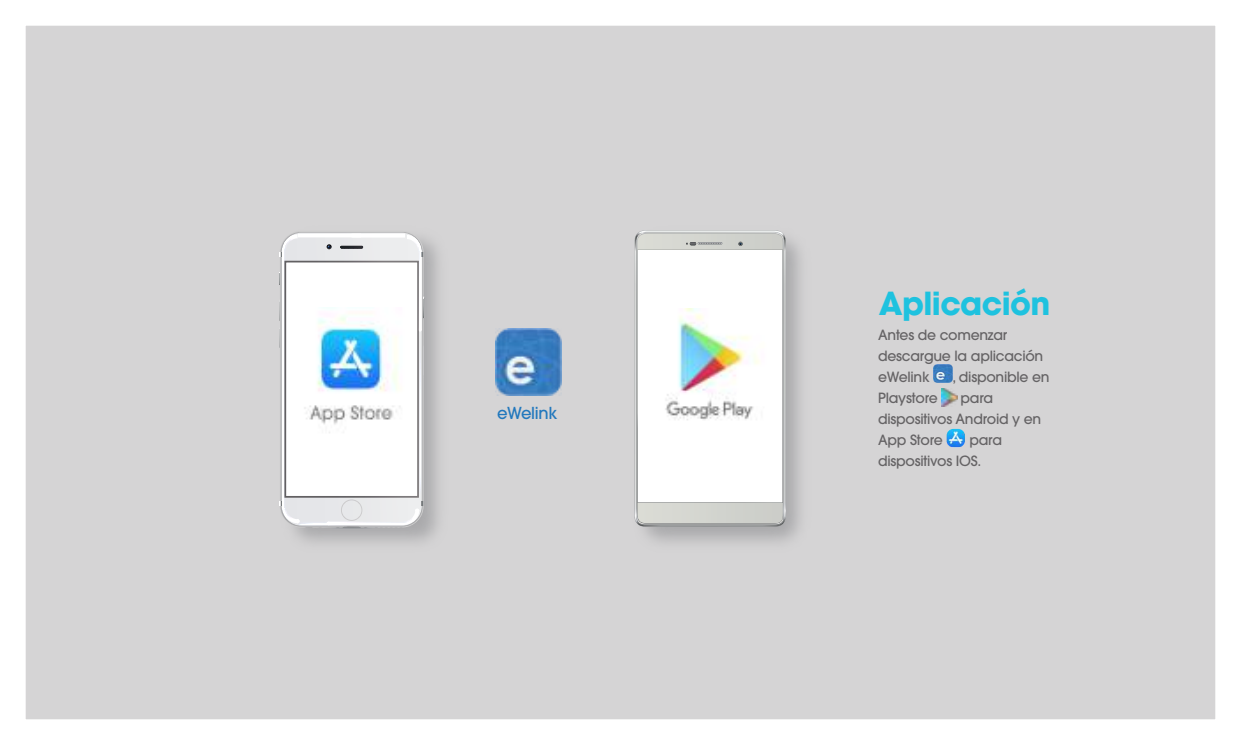
<style>
.page{position:relative;width:1241px;height:745px;background:#fff}
.page>*{position:absolute;margin:0;border:0;box-sizing:border-box;transform-origin:0 0}
.t1{font:700 31.5px "Avant Garde LT";letter-spacing:-.02em;color:#1ec2df}
.t2{font:500 16.45px "ITC Avant Garde Pro";letter-spacing:-.02em;color:#2278bd}
.t3{font:500 14px/21px "ITC Avant Garde Pro";letter-spacing:-.02em;color:#656365}
</style>
<div class="page">
<div style="left:24px;top:24px;width:1192px;height:696px;background:#d5d4d5;border:2px solid #fff"></div>
<img style="left:641px;top:237px;width:160px;height:306px">
<svg style="left:256px;top:523px;width:191px;height:7px"></svg>
<svg style="left:279px;top:233px;width:146px;height:294px"></svg>
<img style="left:290px;top:307px;width:123px;height:129px">
<svg style="left:634px;top:230px;width:151px;height:296px"></svg>
<img style="left:651px;top:308px;width:116px;height:122px">
<img style="left:495px;top:328px;width:67px;height:67px">
<img style="left:946px;top:428px;width:18px;height:19px">
<img style="left:941px;top:388px;width:16px;height:18px">
<img style="left:933px;top:364px;width:18px;height:18px">
<p class="t2" style="left:497px;top:402px;width:62px">eWelink</p>
<h1 class="t1" style="left:878px;top:282px;width:173px">Aplicación</h1>
<p class="t3" style="left:878px;top:324px;width:167px">Antes de comenzar descargue la aplicación eWelink</p>
<p class="t3" style="left:952px;top:366px;width:98px">, disponible en</p>
<p class="t3" style="left:878px;top:387px;width:61px">Playstore</p>
<p class="t3" style="left:878px;top:387px;width:164px;text-indent:82px">para dispositivos Android y en<br>App Store</p>
<p class="t3" style="left:878px;top:429px;width:125px;text-indent:91px">para dispositivos IOS.</p>
</div>
